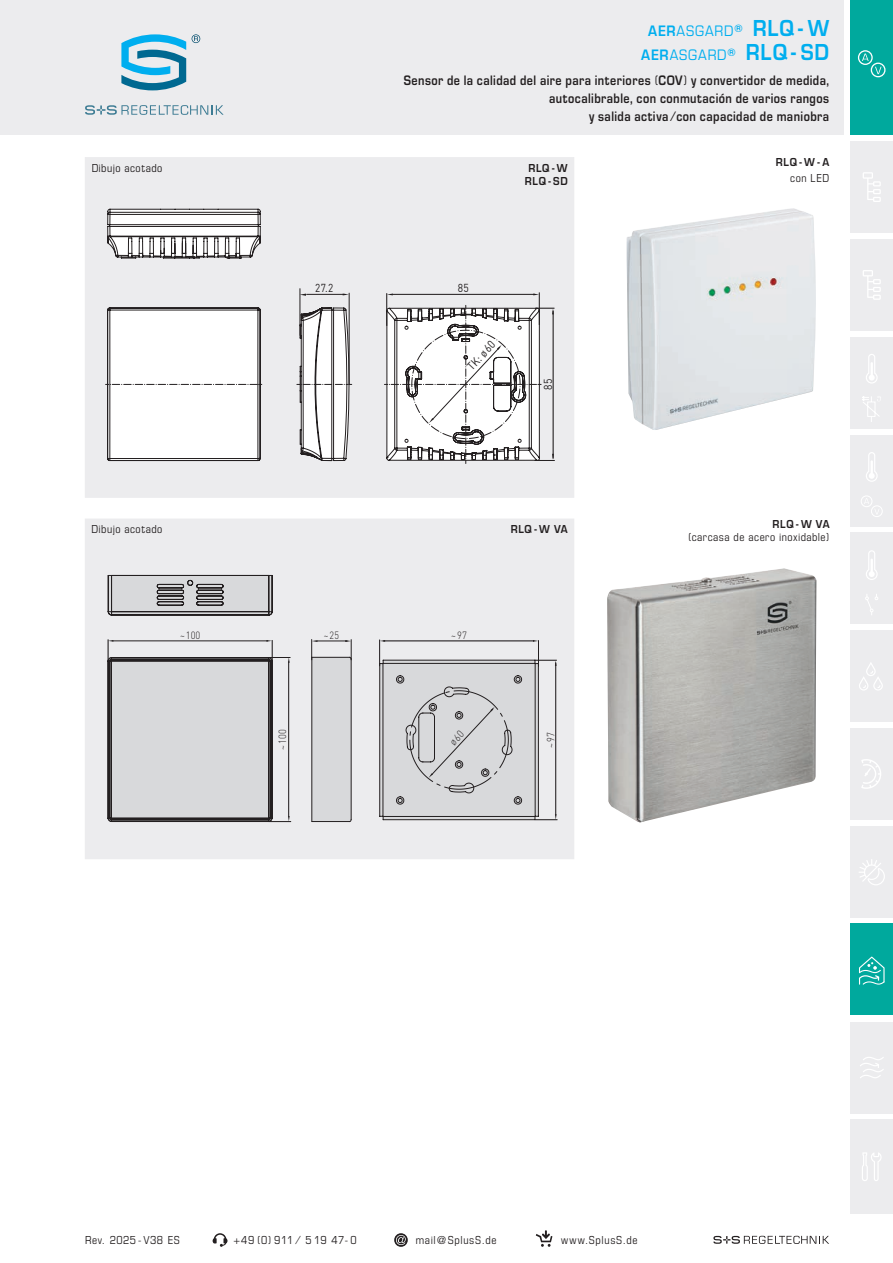
<style>
.page{position:relative;width:893px;height:1263px;background:#fff}
.page>*{position:absolute;margin:0;border:0;box-sizing:border-box;transform-origin:0 0}
.t1{font:15.75px/24px "Eurostile OT";letter-spacing:.06em;color:#00aeef;text-align:center;scale:.9 1}
.t2{font:700 14.25px/18px "Eurostile OT";letter-spacing:.035em;color:#231f20;text-align:right;scale:.85 1}
.t3{font:12px "Eurostile OT Cond";letter-spacing:.04em;color:#231f20}
.t4{font:700 12px/13.5px "Eurostile OT";letter-spacing:.06em;color:#231f20;text-align:center;scale:.9 1}
.t5{font:12px "Eurostile OT Cond";letter-spacing:.06em;color:#231f20}
.t6{font:12px "Eurostile OT Cond";letter-spacing:.065em;color:#231f20}
.t7{font:11.55px "DIN Pro";color:#231f20;scale:.9 1}
.t8{font:11.55px "DIN Pro";color:#231f20;scale:.86 1}
.t9{font:11.4px "DIN Pro";color:#231f20;scale:.9 1}
.t10{font:300 10.35px "DIN Pro";color:#231f20;scale:.9 1}
.t11{font:300 10.35px "DIN Pro";color:#231f20;scale:.86 1}
.s1{font-weight:700}
.s2{font-weight:700;font-size:24px}
.s3{font-family:"Eurostile OT Cond";font-weight:400}
</style>
<div class="page">
<div style="left:0;top:0;width:844px;height:135px;background:#ececee"></div>
<svg style="left:121px;top:34px;width:65px;height:56px"></svg>
<svg style="left:192px;top:34px;width:8px;height:9px"></svg>
<svg style="left:85px;top:105px;width:139px;height:10px"></svg>
<div style="left:850px;top:0;width:43px;height:135px;background:#00a99d"></div>
<div style="left:850px;top:630px;width:43px;height:92px;background:#ececee"></div>
<div style="left:850px;top:826px;width:43px;height:91px;background:#ececee"></div>
<div style="left:850px;top:1119px;width:43px;height:95px;background:#ececee"></div>
<div style="left:850px;top:435px;width:43px;height:91px;background:#ececee"></div>
<div style="left:850px;top:337px;width:43px;height:91px;background:#ececee"></div>
<div style="left:850px;top:728px;width:43px;height:92px;background:#ececee"></div>
<div style="left:850px;top:533px;width:43px;height:91px;background:#ececee"></div>
<div style="left:850px;top:239px;width:43px;height:92px;background:#ececee"></div>
<div style="left:850px;top:141px;width:43px;height:92px;background:#ececee"></div>
<svg style="left:861px;top:496px;width:22px;height:21px"></svg>
<svg style="left:862px;top:396px;width:19px;height:26px"></svg>
<svg style="left:865px;top:594px;width:13px;height:21px"></svg>
<svg style="left:863px;top:172px;width:18px;height:30px"></svg>
<svg style="left:863px;top:270px;width:18px;height:30px"></svg>
<svg style="left:866px;top:354px;width:12px;height:29px"></svg>
<svg style="left:866px;top:452px;width:12px;height:30px"></svg>
<svg style="left:866px;top:550px;width:12px;height:30px"></svg>
<svg style="left:859px;top:663px;width:24px;height:27px"></svg>
<svg style="left:861px;top:759px;width:20px;height:30px"></svg>
<svg style="left:859px;top:859px;width:26px;height:26px"></svg>
<svg style="left:862px;top:1152px;width:20px;height:29px"></svg>
<div style="left:850px;top:1022px;width:43px;height:91px;background:#ececee"></div>
<svg style="left:860px;top:1057px;width:24px;height:21px"></svg>
<div style="left:850px;top:924px;width:43px;height:91px;background:#00a99d"></div>
<svg style="left:859px;top:956px;width:26px;height:29px"></svg>
<svg style="left:713px;top:1236px;width:116px;height:8px"></svg>
<svg style="left:213px;top:1233px;width:14px;height:14px"></svg>
<svg style="left:536px;top:1230px;width:16px;height:17px"></svg>
<svg style="left:394px;top:1233px;width:14px;height:14px"></svg>
<svg style="left:396px;top:1235px;width:10px;height:10px"></svg>
<svg style="left:857px;top:50px;width:29px;height:28px"></svg>
<div style="left:85px;top:157px;width:489px;height:340px;background:#ececee"></div>
<svg style="left:107px;top:209px;width:154px;height:49px;background:#c4c3c3"></svg>
<hr style="left:392px;top:294px;width:143px;height:1px;background:#231f20">
<hr style="left:386px;top:293px;width:1px;height:33px;background:#231f20">
<hr style="left:539px;top:292px;width:1px;height:33px;background:#231f20">
<hr style="left:300px;top:289px;width:1px;height:46px;background:#231f20">
<hr style="left:307px;top:294px;width:38px;height:1px;background:#231f20">
<hr style="left:349px;top:293px;width:1px;height:91px;background:#231f20">
<svg style="left:297px;top:307px;width:55px;height:154px"></svg>
<svg style="left:106px;top:307px;width:156px;height:154px;background:#f6f6f6"></svg>
<svg style="left:384px;top:305px;width:171px;height:158px;background:#d6d5d5"></svg>
<div style="left:85px;top:519px;width:489px;height:340px;background:#ececee"></div>
<svg style="left:108px;top:575px;width:165px;height:40px;background:#afafb1"></svg>
<svg style="left:107px;top:639px;width:184px;height:183px"></svg>
<svg style="left:311px;top:639px;width:41px;height:183px;background:#ceced0"></svg>
<img style="left:607px;top:568px;width:209px;height:254px">
<img style="left:627px;top:208px;width:189px;height:222px">
<svg style="left:379px;top:640px;width:178px;height:180px"></svg>
<p class="t1" style="left:641px;top:19px;width:210px"><span class="s1">AER</span>ASGARD<sup>®</sup> <span class="s2">RLQ- W<br></span><span class="s1">AER</span>ASGARD<sup>®</sup> <span class="s2">RLQ- SD</span></p>
<p class="t2" style="left:404px;top:72px;width:502px">Sensor de la calidad del aire para interiores <span class="s3">(</span>COV<span class="s3">)</span> y convertidor de medida, autocalibrable, con conmutación de varios rangos<br>y salida activa ⁄ con capacidad de maniobra</p>
<p class="t3" style="left:91px;top:161px;width:72px">Dibujo acotado</p>
<p class="t4" style="left:525px;top:161px;width:49px">RLQ-W<br>RLQ - SD</p>
<p class="t8" style="left:315px;top:279px;width:23px">27.2</p>
<p class="t7" style="left:458px;top:280px;width:14px">85</p>
<p class="t9" style="left:463px;top:363px;width:41px;rotate:-47deg">TK: ø60</p>
<p class="t7" style="left:540px;top:390px;width:14px;rotate:-90deg">85</p>
<p class="t3" style="left:91px;top:523px;width:72px">Dibujo acotado</p>
<p class="t4" style="left:511px;top:523px;width:65px">RLQ - W VA</p>
<p class="t10" style="left:180px;top:628px;width:24px">~100</p>
<p class="t11" style="left:324px;top:628px;width:19px">~25</p>
<p class="t10" style="left:451px;top:628px;width:19px">~97</p>
<p class="t10" style="left:276px;top:750px;width:24px;rotate:-90deg">~100</p>
<p class="t10" style="left:544px;top:748px;width:19px;rotate:-90deg">~97</p>
<p class="t4" style="left:776px;top:156px;width:61px">RLQ-W-A</p>
<p class="t3" style="left:790px;top:171px;width:40px">con LED</p>
<p class="t4" style="left:773px;top:517px;width:65px">RLQ - W VA</p>
<p class="t3" style="left:688px;top:531px;width:143px">(carcasa de acero inoxidable)</p>
<p class="t3" style="left:85px;top:1233px;width:96px">Rev. 2025 - V38 ES</p>
<p class="t3" style="left:234px;top:1233px;width:125px">+49 (0) 911 ⁄ 5 19 47- 0</p>
<p class="t5" style="left:416px;top:1233px;width:82px">mail@SplusS.de</p>
<p class="t6" style="left:561px;top:1233px;width:78px">www.SplusS.de</p>
</div>
